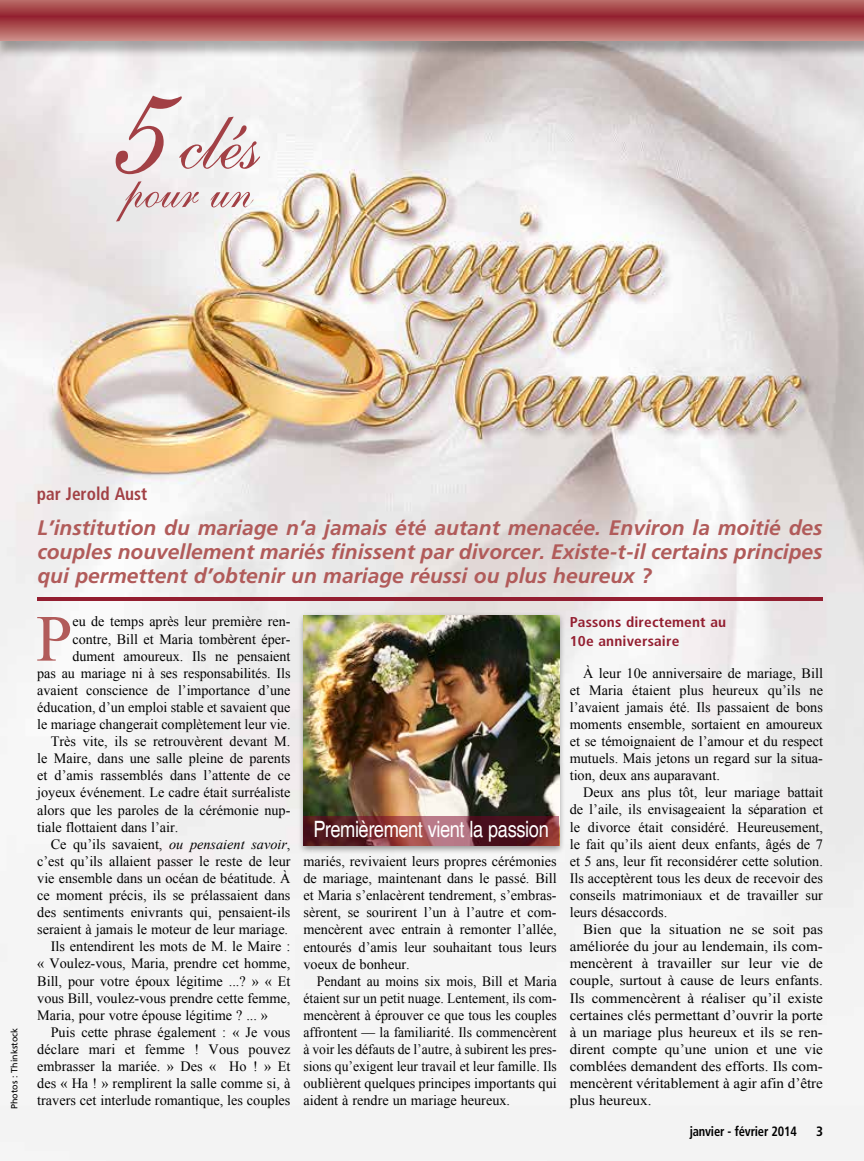
<style>
.page{position:relative;width:864px;height:1161px;background:#fff}
.page>*{position:absolute;margin:0;border:0;box-sizing:border-box;transform-origin:0 0}
.t1{font:183.6px "GE Sheer Script";color:#a24045;scale:.93 1}
.t2{font:65.85px "Times New Roman";color:#b15b5a}
.t3{font:62.25px "GE Sheer Script";color:#a24045;scale:.93 1}
.t4{font:condensed 22.5px "Helvetica";letter-spacing:-.02em;color:#fff}
.t5{font:italic 700 21px/24px "Frutiger";color:#b15b5a;text-align:justify}
.t6{font:700 condensed 18px "Frutiger";color:#a24045;scale:.96 1}
.t7{font:14.25px/17.1px "Times New Roman";color:#000;text-align:justify}
.t8{font:14.25px/17.1px "Times New Roman";color:#000;text-align:justify;scale:1.06 1}
.t9{font:14.25px/17.1px "Times New Roman";color:#000;text-align:justify;scale:.96 1}
.t10{font:700 condensed 14.25px/19.2px "Frutiger";letter-spacing:.01em;color:#931e30;scale:1.08 1}
.t11{font:700 condensed 13.5px "Frutiger";letter-spacing:-.015em;color:#000;scale:.93 1}
.t12{font:700 condensed 13.5px "Frutiger";letter-spacing:-.015em;color:#000}
.t13{font:9px "Frutiger";color:#000}
.s1{font-style:italic}
</style>
<div class="page">
<img style="left:0;top:57px;width:864px;height:1104px">
<hr style="left:37px;top:597px;width:786px;height:4px;background:#931e30">
<div style="left:0;top:0;width:864px;height:57px;background:#000;opacity:.3"></div>
<svg style="left:0;top:0;width:864px;height:41px"></svg>
<div style="left:297px;top:612px;width:268px;height:242px;background:#000;opacity:.4"></div>
<img style="left:303px;top:616px;width:256px;height:200px">
<svg style="left:303px;top:816px;width:256px;height:29px"></svg>
<h1 class="t1" style="left:113px;top:29px;width:64px">5</h1>
<h3 class="t3" style="left:126px;top:158px;width:145px">pour un<sup>clés</sup></h3>
<p class="t13" style="left:9px;top:1109px;width:83px;rotate:-90deg">Photos : Thinkstock</p>
<p class="t6" style="left:37px;top:483px;width:116px">par Jerold Aust</p>
<h3 class="t5" style="left:37px;top:516px;width:787px">L’institution du mariage n’a jamais été autant menacée. Environ la moitié des couples nouvellement mariés finissent par divorcer. Existe-t-il certains principes qui permettent d’obtenir un mariage réussi ou plus heureux ?</h3>
<h2 class="t2" style="left:36px;top:594px;width:38px">P</h2>
<p class="t7" style="left:72px;top:613px;width:220px">eu de temps après leur première ren-</p>
<p class="t7" style="left:72px;top:630px;width:220px">contre, Bill et Maria tombèrent éper-</p>
<p class="t7" style="left:72px;top:647px;width:220px">dument amoureux. Ils ne pensaient</p>
<p class="t7" style="left:37px;top:664px;width:255px">pas au mariage ni à ses responsabilités. Ils</p>
<p class="t7" style="left:37px;top:681px;width:255px">avaient conscience de l’importance d’une</p>
<p class="t7" style="left:37px;top:698px;width:255px">éducation, d’un emploi stable et savaient que</p>
<p class="t7" style="left:37px;top:716px;width:255px">le mariage changerait complètement leur vie.</p>
<p class="t7" style="left:51px;top:733px;width:241px">Très vite, ils se retrouvèrent devant M.</p>
<p class="t7" style="left:37px;top:750px;width:255px">le Maire, dans une salle pleine de parents</p>
<p class="t7" style="left:37px;top:767px;width:255px">et d’amis rassemblés dans l’attente de ce</p>
<p class="t7" style="left:37px;top:784px;width:255px">joyeux événement. Le cadre était surréaliste</p>
<p class="t7" style="left:37px;top:801px;width:255px">alors que les paroles de la cérémonie nup-</p>
<p class="t7" style="left:37px;top:818px;width:143px">tiale flottaient dans l’air.</p>
<p class="t7" style="left:51px;top:835px;width:241px">Ce qu’ils savaient, <span class="s1">ou pensaient savoir</span>,</p>
<p class="t7" style="left:37px;top:852px;width:255px">c’est qu’ils allaient passer le reste de leur</p>
<p class="t7" style="left:37px;top:869px;width:255px">vie ensemble dans un océan de béatitude. À</p>
<p class="t7" style="left:37px;top:887px;width:255px">ce moment précis, ils se prélassaient dans</p>
<p class="t7" style="left:37px;top:904px;width:255px">des sentiments enivrants qui, pensaient-ils</p>
<p class="t7" style="left:37px;top:921px;width:252px">seraient à jamais le moteur de leur mariage.</p>
<p class="t7" style="left:51px;top:938px;width:241px">Ils entendirent les mots de M. le Maire :</p>
<p class="t7" style="left:37px;top:955px;width:255px">« Voulez-vous, Maria, prendre cet homme,</p>
<p class="t7" style="left:37px;top:972px;width:255px">Bill, pour votre époux légitime ...? » « Et</p>
<p class="t7" style="left:37px;top:989px;width:255px">vous Bill, voulez-vous prendre cette femme,</p>
<p class="t7" style="left:37px;top:1006px;width:232px">Maria, pour votre épouse légitime ? ... »</p>
<p class="t7" style="left:51px;top:1023px;width:241px">Puis cette phrase également : « Je vous</p>
<p class="t7" style="left:37px;top:1040px;width:255px">déclare mari et femme ! Vous pouvez</p>
<p class="t7" style="left:37px;top:1058px;width:255px">embrasser la mariée. » Des « Ho ! » Et</p>
<p class="t7" style="left:37px;top:1075px;width:255px">des « Ha ! » remplirent la salle comme si, à</p>
<p class="t7" style="left:37px;top:1092px;width:255px">travers cet interlude romantique, les couples</p>
<h3 class="t4" style="left:314px;top:816px;width:237px">Premièrement vient la passion</h3>
<p class="t7" style="left:303px;top:853px;width:255px">mariés, revivaient leurs propres cérémonies de mariage, maintenant dans le passé. Bill et Maria s’enlacèrent tendrement, s’embras&shy;sèrent, se sourirent l’un à l’autre et com&shy;mencèrent avec entrain à remonter l’allée, entourés d’amis leur souhaitant tous leurs voeux de bonheur.</p>
<p class="t9" style="left:303px;top:972px;width:265px;text-indent:14px">Pendant au moins six mois, Bill et Maria étaient sur un petit nuage. Lentement, ils com&shy;mencèrent à éprouver ce que tous les couples affrontent — la familiarité. Ils commencèrent à voir les défauts de l’autre, à subirent les pres&shy;sions qu’exigent leur travail et leur famille. Ils oublièrent quelques principes importants qui aident à rendre un mariage heureux.</p>
<p class="t10" style="left:570px;top:613px;width:146px">Passons directement au<br>10e anniversaire</p>
<p class="t7" style="left:570px;top:664px;width:255px;text-indent:13px">À leur 10e anniversaire de mariage, Bill et Maria étaient plus heureux qu’ils ne l’avaient jamais été. Ils passaient de bons moments ensemble, sortaient en amoureux et se témoignaient de l’amour et du respect mutuels. Mais jetons un regard sur la situa&shy;tion, deux ans auparavant.</p>
<p class="t7" style="left:570px;top:784px;width:255px;text-indent:13px">Deux ans plus tôt, leur mariage battait de l’aile, ils envisageaient la séparation et le divorce était considéré. Heureusement, le fait qu’ils aient deux enfants, âgés de 7 et 5 ans, leur fit reconsidérer cette solution.<br>Ils acceptèrent tous les deux de recevoir des conseils matrimoniaux et de travailler sur leurs désaccords.</p>
<p class="t8" style="left:570px;top:921px;width:240px;text-indent:14px">Bien que la situation ne se soit pas améliorée du jour au lendemain, ils com&shy;mencèrent à travailler sur leur vie de couple, surtout à cause de leurs enfants.<br>Ils commencèrent à réaliser qu’il existe certaines clés permettant d’ouvrir la porte à un mariage plus heureux et ils se ren&shy;dirent compte qu’une union et une vie comblées demandent des efforts. Ils com&shy;mencèrent véritablement à agir afin d’être plus heureux.</p>
<p class="t11" style="left:690px;top:1123px;width:117px">janvier - février 2014</p>
<p class="t12" style="left:816px;top:1123px;width:9px">3</p>
<p class="t11" style="left:690px;top:1125px;width:117px">janvier - février 2014</p>
<p class="t12" style="left:816px;top:1125px;width:9px">3</p>
</div>
